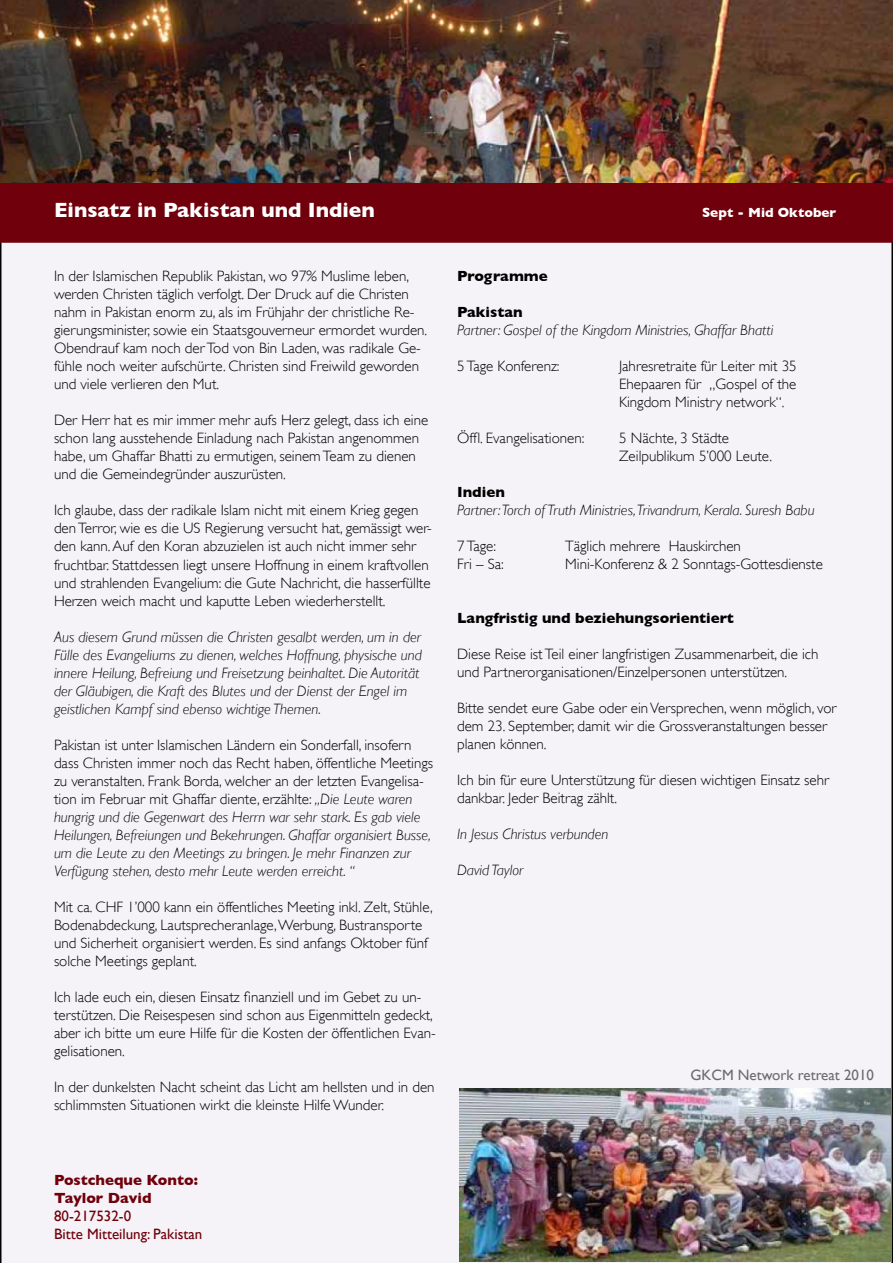
<style>
.page{position:relative;width:893px;height:1263px;background:#fff}
.page>*{position:absolute;margin:0;border:0;box-sizing:border-box;transform-origin:0 0}
.t1{font:700 21px "Gill Sans";color:#fff}
.t2{font:300 15px/18px "Gill Sans";color:#000}
.t3{font:italic 300 15px/18px "Gill Sans";color:#000}
.t4{font:700 15px "Gill Sans";color:#000}
.t5{font:15px/18px "Gill Sans";color:#70000b}
.t6{font:700 15px/18px "Gill Sans";color:#70000b}
.t7{font:15px "Gill Sans";color:#6b6b6b}
.t8{font:700 13.5px "Gill Sans";color:#fff}
.s1{font-style:normal}
</style>
<div class="page">
<div style="left:0;top:243px;width:893px;height:1020px;background:#f5f3f8"></div>
<div style="left:0;top:183px;width:893px;height:60px;background:#70000b"></div>
<img style="left:459px;top:1089px;width:432px;height:172px">
<img style="left:0;top:0;width:893px;height:183px">
<h1 class="t1" style="left:54px;top:198px;width:322px">Einsatz in Pakistan und Indien</h1>
<p class="t8" style="left:702px;top:205px;width:136px">Sept - Mid Oktober</p>
<p class="t2" style="left:54px;top:267px;width:375px">In der Islamischen Republik Pakistan, wo 97% Muslime leben, werden Christen täglich verfolgt. Der Druck auf die Christen nahm in Pakistan enorm zu, als im Frühjahr der christliche Re&shy;gierungsminister, sowie ein Staatsgouverneur ermordet wurden.<br>Obendrauf kam noch der Tod von Bin Laden, was radikale Ge&shy;fühle noch weiter aufschürte. Christen sind Freiwild geworden und viele verlieren den Mut.</p>
<p class="t2" style="left:54px;top:411px;width:376px">Der Herr hat es mir immer mehr aufs Herz gelegt, dass ich eine schon lang ausstehende Einladung nach Pakistan angenommen habe, um Ghaffar Bhatti zu ermutigen, seinem Team zu dienen und die Gemeindegründer auszurüsten.</p>
<p class="t2" style="left:54px;top:501px;width:379px">Ich glaube, dass der radikale Islam nicht mit einem Krieg gegen den Terror, wie es die US Regierung versucht hat, gemässigt wer&shy;den kann. Auf den Koran abzuzielen ist auch nicht immer sehr fruchtbar. Stattdessen liegt unsere Hoffnung in einem kraftvollen und strahlenden Evangelium: die Gute Nachricht, die hasserfüllte Herzen weich macht und kaputte Leben wiederherstellt.</p>
<p class="t3" style="left:54px;top:627px;width:369px">Aus diesem Grund müssen die Christen gesalbt werden, um in der Fülle des Evangeliums zu dienen, welches Hoffnung, physische und innere Heilung, Befreiung und Freisetzung beinhaltet. Die Autorität der Gläubigen, die Kraft des Blutes und der Dienst der Engel im geistlichen Kampf sind ebenso wichtige Themen.</p>
<p class="t3" style="left:54px;top:735px;width:381px"><span class="s1">Pakistan ist unter Islamischen Ländern ein Sonderfall, insofern dass Christen immer noch das Recht haben, öffentliche Meetings zu veranstalten. Frank Borda, welcher an der letzten Evangelisa&shy;tion im Februar mit Ghaffar diente, erzählte:</span> „Die Leute waren hungrig und die Gegenwart des Herrn war sehr stark. Es gab viele Heilungen, Befreiungen und Bekehrungen. Ghaffar organisiert Busse, um die Leute zu den Meetings zu bringen. Je mehr Finanzen zur Verfügung stehen, desto mehr Leute werden erreicht. “</p>
<p class="t2" style="left:54px;top:897px;width:380px">Mit ca. CHF 1’000 kann ein öffentliches Meeting inkl. Zelt, Stühle, Bodenabdeckung, Lautsprecheranlage, Werbung, Bustransporte und Sicherheit organisiert werden. Es sind anfangs Oktober fünf solche Meetings geplant.</p>
<p class="t2" style="left:54px;top:987px;width:383px">Ich lade euch ein, diesen Einsatz finanziell und im Gebet zu un&shy;terstützen. Die Reisespesen sind schon aus Eigenmitteln gedeckt, aber ich bitte um eure Hilfe für die Kosten der öffentlichen Evan&shy;gelisationen.</p>
<p class="t2" style="left:54px;top:1077px;width:382px">In der dunkelsten Nacht scheint das Licht am hellsten und in den schlimmsten Situationen wirkt die kleinste Hilfe Wunder.</p>
<p class="t4" style="left:457px;top:268px;width:92px">Programme</p>
<p class="t4" style="left:457px;top:304px;width:67px">Pakistan</p>
<p class="t3" style="left:457px;top:321px;width:318px">Partner: Gospel of the Kingdom Ministries, Ghaffar Bhatti</p>
<p class="t2" style="left:457px;top:357px;width:104px">5 Tage Konferenz:</p>
<p class="t2" style="left:619px;top:357px;width:179px;text-align:justify">Jahresretraite für Leiter mit 35<br>Ehepaaren für „Gospel of the Kingdom Ministry network“.</p>
<p class="t2" style="left:457px;top:429px;width:129px">Öffl. Evangelisationen:</p>
<p class="t2" style="left:619px;top:429px;width:155px">5 Nächte, 3 Städte<br>Zeilpublikum 5’000 Leute.</p>
<p class="t4" style="left:457px;top:484px;width:49px">Indien</p>
<p class="t3" style="left:457px;top:501px;width:359px">Partner: Torch of Truth Ministries, Trivandrum, Kerala. Suresh Babu</p>
<p class="t2" style="left:457px;top:537px;width:40px">7 Tage:</p>
<p class="t2" style="left:565px;top:537px;width:177px">Täglich mehrere Hauskirchen</p>
<p class="t2" style="left:457px;top:555px;width:48px">Fri – Sa:</p>
<p class="t2" style="left:565px;top:555px;width:259px">Mini-Konferenz &amp; 2 Sonntags-Gottesdienste</p>
<p class="t4" style="left:457px;top:610px;width:278px">Langfristig und beziehungsorientiert</p>
<p class="t2" style="left:457px;top:645px;width:363px">Diese Reise ist Teil einer langfristigen Zusammenarbeit, die ich und Partnerorganisationen/Einzelpersonen unterstützen.</p>
<p class="t2" style="left:457px;top:699px;width:381px">Bitte sendet eure Gabe oder ein Versprechen, wenn möglich, vor dem 23. September, damit wir die Grossveranstaltungen besser planen können.</p>
<p class="t2" style="left:457px;top:771px;width:373px">Ich bin für eure Unterstützung für diesen wichtigen Einsatz sehr dankbar. Jeder Beitrag zählt.</p>
<p class="t3" style="left:457px;top:825px;width:153px">In Jesus Christus verbunden</p>
<p class="t3" style="left:457px;top:861px;width:68px">David Taylor</p>
<p class="t7" style="left:690px;top:1066px;width:185px">GKCM Network retreat 2010</p>
<p class="t6" style="left:54px;top:1171px;width:145px">Postcheque Konto:<br>Taylor David</p>
<p class="t5" style="left:54px;top:1207px;width:150px">80-217532-0<br>Bitte Mitteilung: Pakistan</p>
</div>
